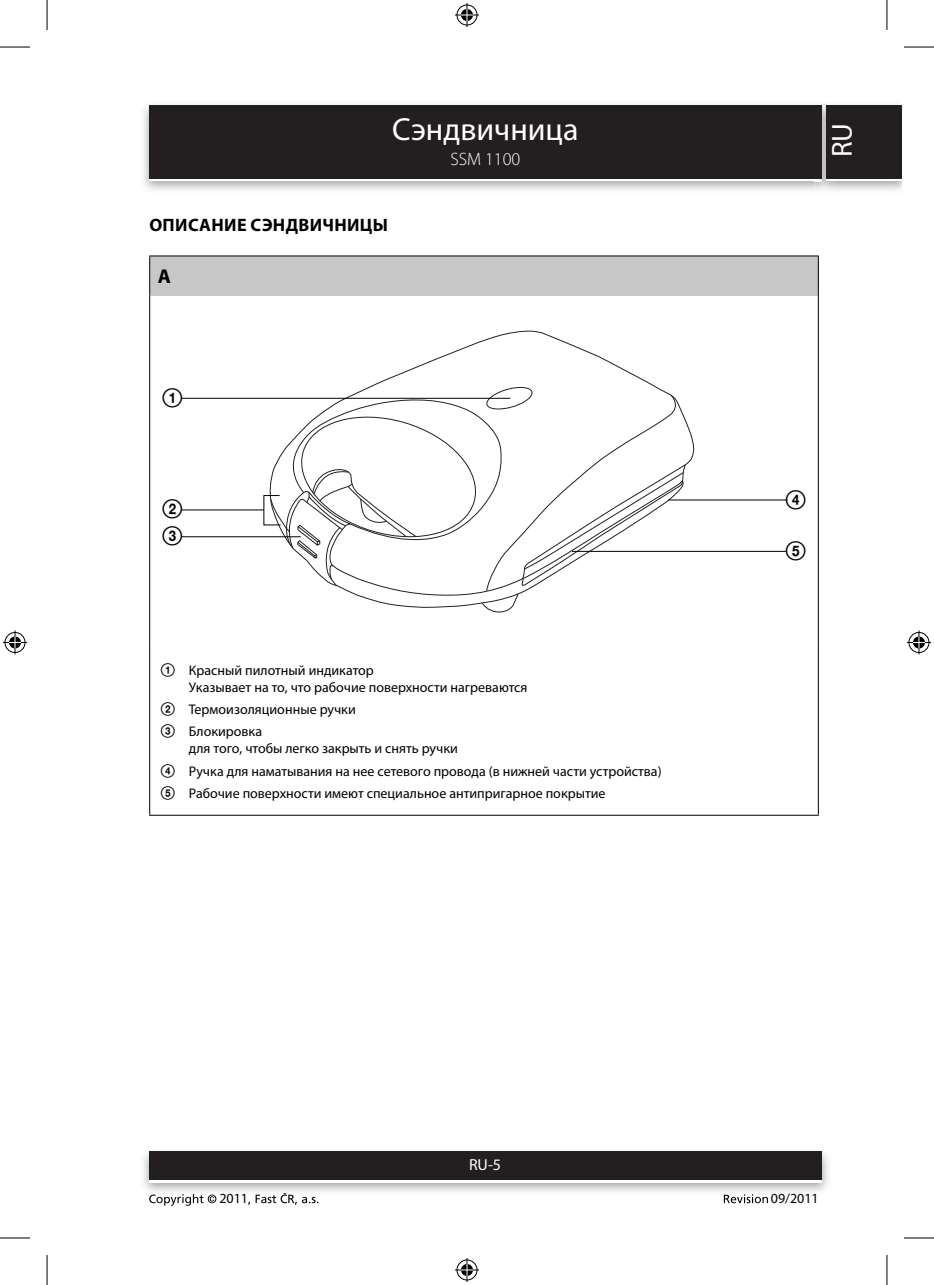
<style>
.page{position:relative;width:934px;height:1285px;background:#fff}
.page>*{position:absolute;margin:0;border:0;box-sizing:border-box;transform-origin:0 0}
.t1{font:32px "Myriad Pro";color:#fff}
.t2{font:29px "Myriad Pro";color:#fff}
.t3{font:20px/26.8px "Zz 3";color:#000}
.t4{font:700 20px "Myriad Pro";color:#000}
.t5{font:700 18px "Myriad Pro";letter-spacing:.02em;color:#000}
.t6{font:300 18px "Myriad Pro";color:#fff}
.t7{font:16px "Myriad Pro";color:#fff}
.t8{font:14px/22.4px "Myriad Pro";color:#000}
.s1{font-family:"Zz 3"}
</style>
<div class="page">
<div style="left:149px;top:108px;width:672px;height:73px;background:linear-gradient(to right,#231f20,#231f20)"></div>
<div style="left:149px;top:105px;width:672px;height:73px;background:#231f20"></div>
<img style="left:143px;top:1151px;width:685px;height:42px">
<div style="left:149px;top:1154px;width:672px;height:28px;background:linear-gradient(to right,#fff,#fff)"></div>
<div style="left:149px;top:1151px;width:672px;height:28px;background:#231f20"></div>
<img style="left:814px;top:102px;width:18px;height:90px">
<svg style="left:814px;top:178px;width:7px;height:3px"></svg>
<img style="left:814px;top:105px;width:7px;height:3px">
<img style="left:814px;top:108px;width:7px;height:70px">
<div style="left:825px;top:108px;width:75px;height:73px;background:linear-gradient(to right,#231f20,#231f20)"></div>
<div style="left:825px;top:105px;width:75px;height:73px;background:#231f20"></div>
<svg style="left:149px;top:1194px;width:67px;height:11px"></svg>
<svg style="left:248px;top:1193px;width:70px;height:11px"></svg>
<svg style="left:723px;top:1194px;width:44px;height:9px"></svg>
<div style="left:150px;top:256px;width:668px;height:40px;background:#c7c7c7"></div>
<hr style="left:149px;top:255px;width:669px;height:1px;background:#000">
<hr style="left:149px;top:256px;width:1px;height:40px;background:#000">
<hr style="left:817px;top:256px;width:1px;height:40px;background:#000">
<hr style="left:149px;top:296px;width:1px;height:350px;background:#000">
<hr style="left:817px;top:296px;width:1px;height:350px;background:#000">
<hr style="left:149px;top:646px;width:1px;height:168px;background:#000">
<hr style="left:817px;top:646px;width:1px;height:168px;background:#000">
<hr style="left:149px;top:814px;width:669px;height:1px;background:#000">
<svg style="left:371px;top:330px;width:323px;height:221px"></svg>
<hr style="left:181px;top:398px;width:329px;height:1px;background:#000">
<hr style="left:182px;top:509px;width:82px;height:1px;background:#000">
<svg style="left:263px;top:386px;width:420px;height:227px"></svg>
<hr style="left:181px;top:536px;width:120px;height:1px;background:#000">
<hr style="left:668px;top:499px;width:119px;height:1px;background:#000">
<hr style="left:571px;top:551px;width:214px;height:1px;background:#000">
<hr style="left:0;top:47px;width:30px;height:1px;background:#000">
<hr style="left:903px;top:47px;width:30px;height:1px;background:#000">
<hr style="left:0;top:1237px;width:30px;height:1px;background:#000">
<hr style="left:903px;top:1237px;width:30px;height:1px;background:#000">
<hr style="left:47px;top:0;width:1px;height:30px;background:#000">
<hr style="left:47px;top:1255px;width:1px;height:30px;background:#000">
<hr style="left:886px;top:0;width:1px;height:30px;background:#000">
<hr style="left:886px;top:1255px;width:1px;height:30px;background:#000">
<svg style="left:455px;top:3px;width:24px;height:24px"></svg>
<svg style="left:455px;top:1258px;width:24px;height:24px"></svg>
<svg style="left:3px;top:630px;width:24px;height:24px"></svg>
<svg style="left:907px;top:630px;width:23px;height:24px"></svg>
<h1 class="t1" style="left:392px;top:117px;width:188px">Сэндвичница</h1>
<p class="t6" style="left:450px;top:152px;width:71px">SSM 1100</p>
<p class="t5" style="left:149px;top:218px;width:240px">ОПИСАНИЕ СЭНДВИЧНИЦЫ</p>
<h3 class="t4" style="left:158px;top:269px;width:15px">A</h3>
<h3 class="t3" style="left:162px;top:385px;width:23px">1</h3>
<h3 class="t3" style="left:162px;top:496px;width:23px">2<br>3</h3>
<p class="t8" style="left:189px;top:662px;width:340px;line-height:16.8px;text-indent:-28px"><span class="s1">1</span> Красный пилотный индикатор<br>Указывает на то, что рабочие поверхности нагреваются</p>
<p class="t8" style="left:160px;top:699px;width:197px"><span class="s1">2</span> Термоизоляционные ручки<br><span class="s1">3</span> Блокировка</p>
<p class="t8" style="left:160px;top:738px;width:502px;text-indent:28px">для того, чтобы легко закрыть и снять ручки<br><span class="s1">4</span> Ручка для наматывания на нее сетевого провода (в нижней части устройства)<br><span class="s1">5</span> Рабочие поверхности имеют специальное антипригарное покрытие</p>
<h2 class="t2" style="left:830px;top:157px;width:36px;rotate:-90deg">RU</h2>
<h3 class="t3" style="left:784px;top:486px;width:23px">4</h3>
<h3 class="t3" style="left:784px;top:538px;width:23px">5</h3>
<p class="t7" style="left:469px;top:1158px;width:34px">RU-5</p>
<p class="t8" style="left:219px;top:1188px;width:30px">2011</p>
<p class="t8" style="left:770px;top:1188px;width:49px">09/2011</p>
</div>
